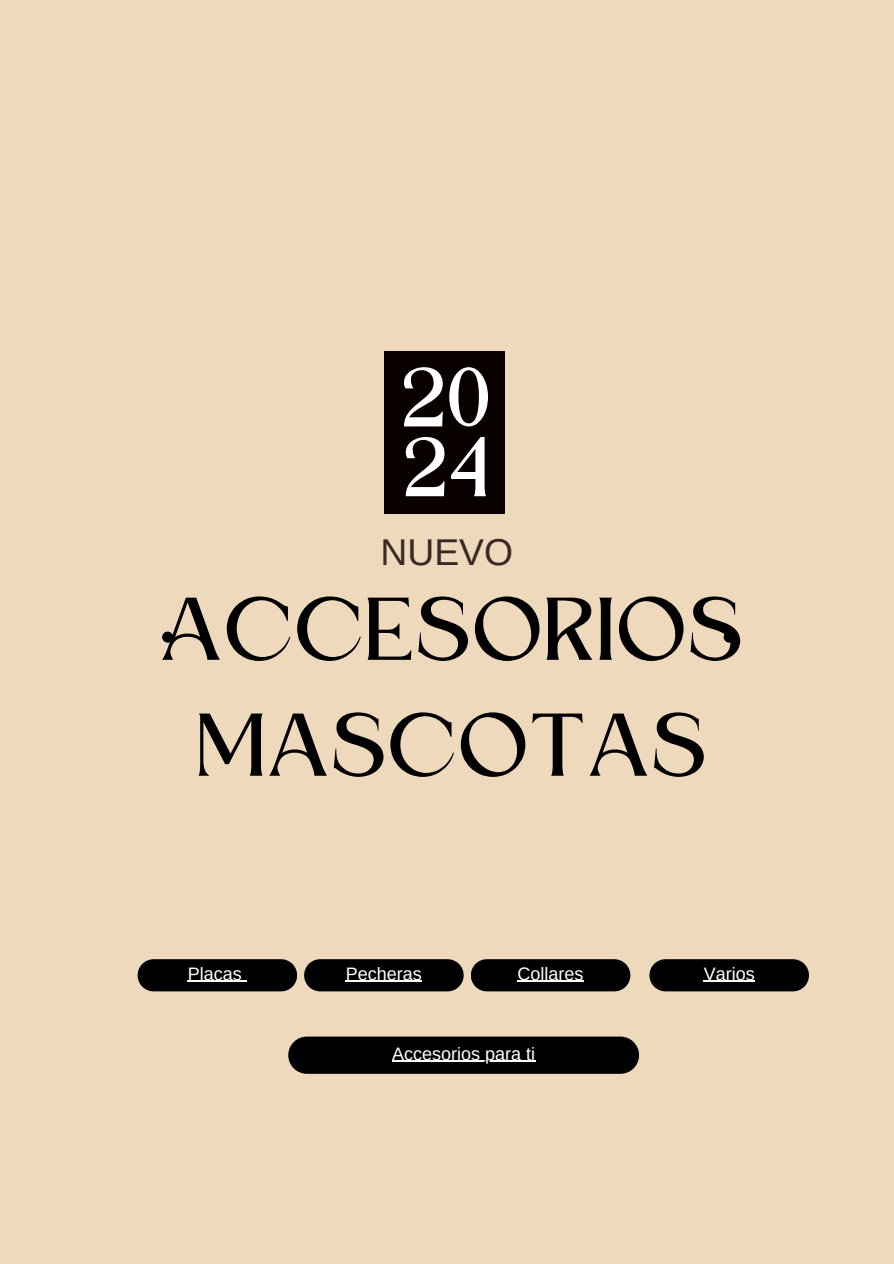
<style>
.page{position:relative;width:894px;height:1264px;background:#fff}
.page>*{position:absolute;margin:0;border:0;box-sizing:border-box;transform-origin:0 0}
.t1{font:82.8px/115.8px "Kingred Serif";color:#000;text-align:center}
.t2{font:78.9px/69.8px "Kingred Serif";color:#fff}
.t3{font:37.2px "Arimo";color:#382924}
.t4{font:18px "Arimo";color:#fff}
</style>
<div class="page">
<div style="left:0;top:0;width:893px;height:1263px;background:#eed9bc"></div>
<div style="left:162px;top:631px;width:11px;height:11px;background:#000;border-radius:50%"></div>
<div style="left:723px;top:631px;width:11px;height:11px;background:#000;border-radius:50%"></div>
<div style="left:384px;top:351px;width:120px;height:163px;background:#090000"></div>
<svg style="left:137px;top:959px;width:160px;height:32px;background:#12100f"></svg>
<svg style="left:304px;top:959px;width:159px;height:32px;background:#0b0a08"></svg>
<hr style="left:346px;top:980px;width:76px;height:2px;background:#fff">
<svg style="left:471px;top:959px;width:159px;height:32px;background:#0b0a08"></svg>
<hr style="left:517px;top:980px;width:66px;height:2px;background:#fff">
<svg style="left:649px;top:959px;width:159px;height:32px;background:#0b0a08"></svg>
<hr style="left:703px;top:980px;width:51px;height:2px;background:#fff">
<div style="left:288px;top:1036px;width:351px;height:37px;background:#000;border-radius:19px"></div>
<hr style="left:392px;top:1060px;width:143px;height:1px;background:#fff">
<h2 class="t2" style="left:404px;top:372px;width:92px">20<br>24</h2>
<h3 class="t3" style="left:380px;top:532px;width:134px">NUEVO</h3>
<h1 class="t1" style="left:162px;top:581px;width:586px">ACCESORIOS<br>MASCOTAS</h1>
<p class="t4" style="left:188px;top:963px;width:55px">Placas</p>
<p class="t4" style="left:346px;top:963px;width:78px">Pecheras</p>
<p class="t4" style="left:517px;top:963px;width:68px">Collares</p>
<p class="t4" style="left:703px;top:963px;width:52px">Varios</p>
<p class="t4" style="left:392px;top:1043px;width:144px">Accesorios para ti</p>
</div>
